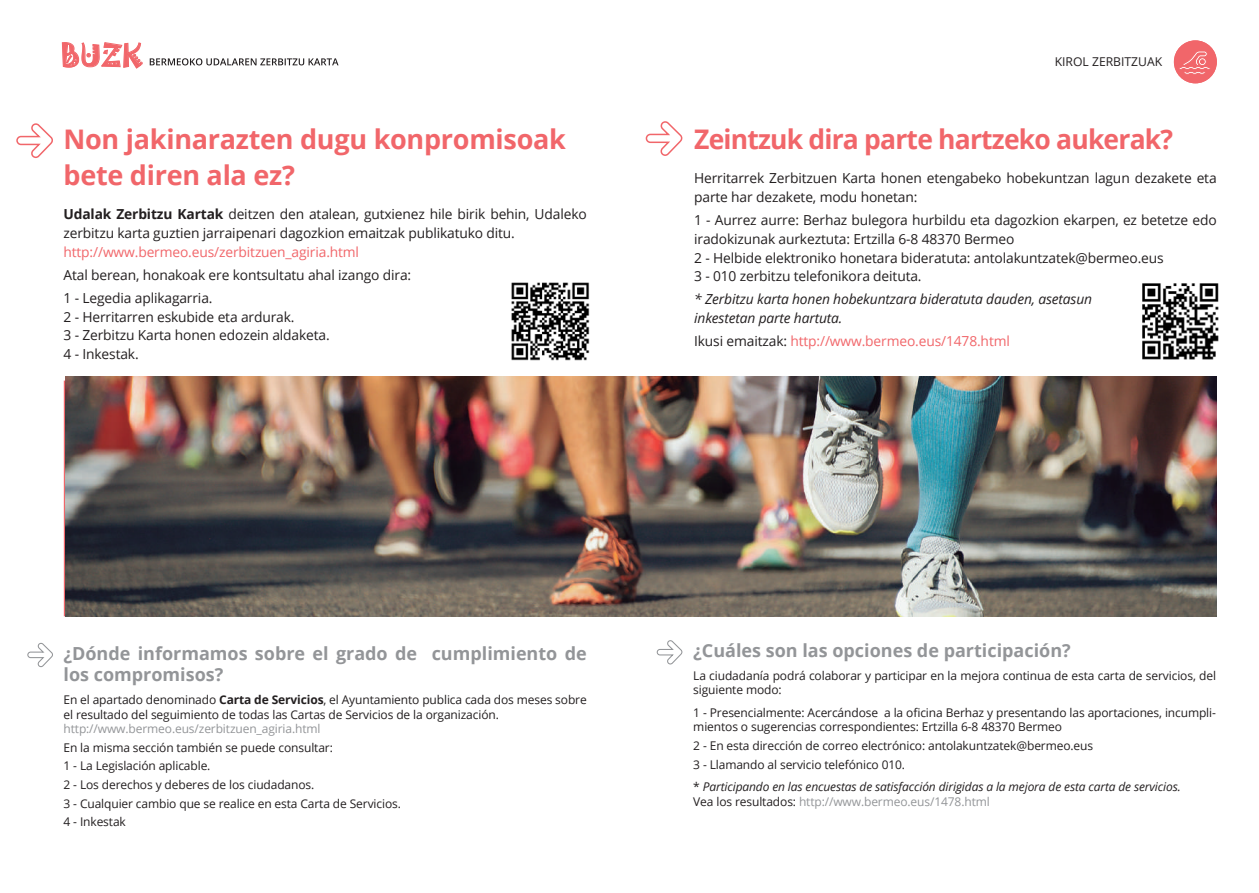
<style>
.page{position:relative;width:1259px;height:893px;background:#fff}
.page>*{position:absolute;margin:0;border:0;box-sizing:border-box;transform-origin:0 0}
.t1{font:28.65px "Jokerman";color:#f1666a}
.t2{font:700 27px/36px "Open Sans";letter-spacing:-.01em;color:#f1666a}
.t3{font:700 27px "Open Sans";letter-spacing:-.03em;color:#f1666a}
.t4{font:700 18px/21.6px "Open Sans";color:#939598}
.t5{font:13.8px/18.8px "Open Sans";letter-spacing:-.01em;color:#231f20}
.t6{font:13.8px "Open Sans";letter-spacing:-.01em;color:#f1666a}
.t7{font:italic 13.8px/18.8px "Open Sans";letter-spacing:-.01em;color:#231f20}
.t8{font:12.15px "Open Sans";color:#231f20}
.t9{font:12px/18.6px "Open Sans";letter-spacing:-.01em;color:#231f20}
.t10{font:italic 12px/14.4px "Open Sans";letter-spacing:-.01em;color:#231f20}
.t11{font:12px "Open Sans";letter-spacing:-.01em;color:#939598}
.s1{font-weight:700}
.s2{color:#231f20}
.s3{font-style:normal}
.s4{font-style:normal;color:#939598}
</style>
<div class="page">
<svg style="left:16px;top:123px;width:37px;height:35px"></svg>
<img style="left:511px;top:282px;width:79px;height:79px">
<svg style="left:645px;top:121px;width:37px;height:35px"></svg>
<img style="left:1142px;top:283px;width:77px;height:77px">
<svg style="left:27px;top:642px;width:26px;height:26px"></svg>
<svg style="left:656px;top:640px;width:26px;height:25px"></svg>
<svg style="left:62px;top:42px;width:81px;height:27px"></svg>
<svg style="left:150px;top:58px;width:188px;height:7px"></svg>
<div style="left:1174px;top:40px;width:42px;height:43px;background:#f1666a;border-radius:50%"></div>
<svg style="left:1178px;top:46px;width:32px;height:33px"></svg>
<img style="left:65px;top:377px;width:1151px;height:239px">
<h1 class="t1" style="left:60px;top:35px;width:83px">BUZK</h1>
<h2 class="t2" style="left:63px;top:120px;width:504px">Non jakinarazten dugu konpromisoak bete diren ala ez?</h2>
<p class="t5" style="left:63px;top:205px;width:525px"><span class="s1">Udalak Zerbitzu Kartak</span> deitzen den atalean, gutxienez hile birik behin, Udaleko zerbitzu karta guztien jarraipenari dagozkion emaitzak publikatuko ditu.</p>
<p class="t6" style="left:63px;top:242px;width:297px">http://www.bermeo.eus/zerbitzuen_agiria.html</p>
<p class="t5" style="left:63px;top:263px;width:349px;line-height:23px">Atal berean, honakoak ere kontsultatu ahal izango dira:<br>1 - Legedia aplikagarria.</p>
<p class="t5" style="left:63px;top:307px;width:268px">2 - Herritarren eskubide eta ardurak.<br>3 - Zerbitzu Karta honen edozein aldaketa.<br>4 - Inkestak.</p>
<p class="t8" style="left:1054px;top:53px;width:109px">KIROL ZERBITZUAK</p>
<h2 class="t3" style="left:694px;top:120px;width:480px">Zeintzuk dira parte hartzeko aukerak?</h2>
<p class="t5" style="left:694px;top:169px;width:524px">Herritarrek Zerbitzuen Karta honen etengabeko hobekuntzan lagun dezakete eta parte har dezakete, modu honetan:</p>
<p class="t5" style="left:694px;top:210px;width:524px">1 - Aurrez aurre: Berhaz bulegora hurbildu eta dagozkion ekarpen, ez betetze edo iradokizunak aurkeztuta: Ertzilla 6-8 48370 Bermeo<br>2 - Helbide elektroniko honetara bideratuta: antolakuntzatek@bermeo.eus<br>3 - 010 zerbitzu telefonikora deituta.</p>
<p class="t7" style="left:694px;top:290px;width:399px">* Zerbitzu karta honen hobekuntzara bideratuta dauden, asetasun inkestetan parte hartuta.</p>
<p class="t6" style="left:694px;top:332px;width:317px"><span class="s2">Ikusi emaitzak:</span> http://www.bermeo.eus/1478.html</p>
<h3 class="t4" style="left:63px;top:642px;width:525px">¿Dónde informamos sobre el grado de cumplimiento de los compromisos?</h3>
<p class="t9" style="left:63px;top:692px;width:525px;line-height:14.4px">En el apartado denominado <span class="s1">Carta de Servicios</span>, el Ayuntamiento publica cada dos meses sobre el resultado del seguimiento de todas las Cartas de Servicios de la organización.</p>
<p class="t11" style="left:63px;top:720px;width:258px">http://www.bermeo.eus/zerbitzuen_agiria.html</p>
<p class="t9" style="left:63px;top:738px;width:339px">En la misma sección también se puede consultar:<br>1 - La Legislación aplicable.<br>2 - Los derechos y deberes de los ciudadanos.<br>3 - Cualquier cambio que se realice en esta Carta de Servicios.<br>4 - Inkestak</p>
<h3 class="t4" style="left:693px;top:639px;width:379px">¿Cuáles son las opciones de participación?</h3>
<p class="t9" style="left:693px;top:668px;width:524px;line-height:14.4px">La ciudadanía podrá colaborar y participar en la mejora continua de esta carta de servicios, del siguiente modo:</p>
<p class="t9" style="left:693px;top:705px;width:524px;line-height:14.4px">1 - Presencialmente: Acercándose a la oficina Berhaz y presentando las aportaciones, incumpli&shy;mientos o sugerencias correspondientes: Ertzilla 6-8 48370 Bermeo</p>
<p class="t9" style="left:693px;top:736px;width:401px">2 - En esta dirección de correo electrónico: antolakuntzatek@bermeo.eus<br>3 - Llamando al servicio telefónico 010.</p>
<p class="t10" style="left:693px;top:779px;width:489px"><span class="s3">*</span> Participando en las encuestas de satisfacción dirigidas a la mejora de esta carta de servicios.<br><span class="s3">Vea los resultados:</span> <span class="s4">http://www.bermeo.eus/1478.html</span></p>
</div>
